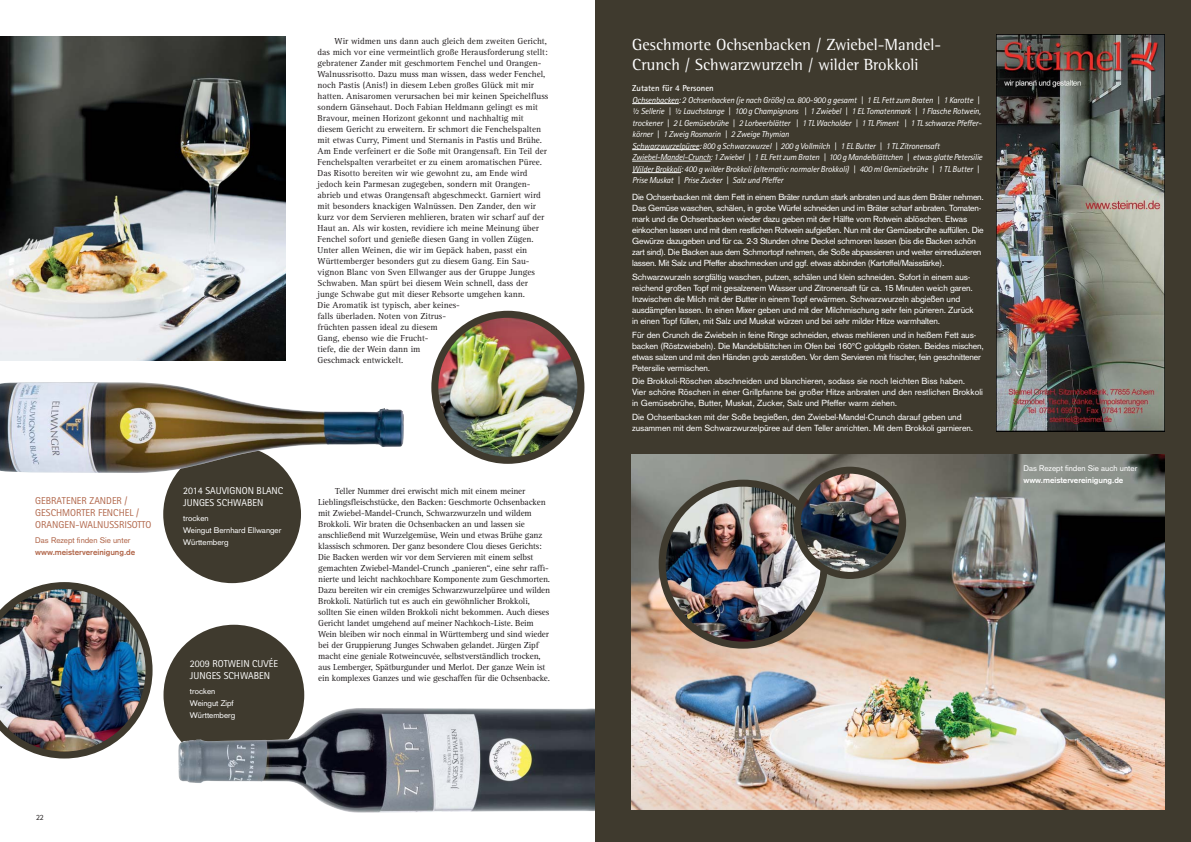
<style>
.page{position:relative;width:1191px;height:842px;background:#fff}
.page>*{position:absolute;margin:0;border:0;box-sizing:border-box;transform-origin:0 0}
.t1{font:16.5px/20px "Rotis Semi Serif";color:#fff}
.t2{font:10px/12px "Rotis Sans Serif";color:#fff}
.t3{font:10px/12px "Rotis Sans Serif";color:#b1664a}
.t4{font:9px/11px "Rotis Serif";color:#231f20}
.t5{font:8.7px/11px "Akzidenz Grotesk";letter-spacing:-.015em;color:#fff}
.t6{font:italic 8.7px/11.5px "Rotis Sans Serif";letter-spacing:-.02em;color:#fff}
.t7{font:700 8.7px "Rotis Sans Serif";color:#fff}
.t8{font:8px/12px "Akzidenz Grotesk";color:#fff}
.t9{font:700 8px "Akzidenz Grotesk";color:#b1664a}
.t10{font:700 8px "Akzidenz Grotesk";color:#fff}
.t11{font:8px "Akzidenz Grotesk";color:#b1664a}
.t12{font:8px "Rotis Sans Serif";color:#231f20}
</style>
<div class="page">
<div style="left:163px;top:625px;width:141px;height:140px;background:#3f3a2e;border-radius:50%"></div>
<img style="left:178px;top:708px;width:417px;height:105px">
<div style="left:595px;top:0;width:596px;height:842px;background:#3f3a2e"></div>
<img style="left:996px;top:34px;width:168px;height:397px">
<div style="left:163px;top:445px;width:138px;height:138px;background:#3f3a2e;border-radius:50%"></div>
<img style="left:0;top:36px;width:285px;height:325px">
<img style="left:0;top:382px;width:404px;height:91px">
<img style="left:631px;top:455px;width:533px;height:355px">
<img style="left:435px;top:314px;width:146px;height:146px;border-radius:50%">
<div style="left:431px;top:311px;width:153px;height:153px;border:7px solid #3f3a2e;border-radius:50%"></div>
<hr style="left:632px;top:103px;width:47px;height:1px;background:#fff">
<hr style="left:632px;top:149px;width:67px;height:1px;background:#fff">
<hr style="left:632px;top:161px;width:78px;height:1px;background:#fff">
<hr style="left:632px;top:172px;width:49px;height:1px;background:#fff">
<img style="left:0;top:582px;width:153px;height:176px">
<img style="left:662px;top:483px;width:162px;height:162px;border-radius:50%">
<div style="left:658px;top:480px;width:169px;height:169px;border:7px solid #3f3a2e;border-radius:50%"></div>
<img style="left:797px;top:470px;width:105px;height:105px;border-radius:50%">
<div style="left:794px;top:467px;width:112px;height:112px;border:7px solid #3f3a2e;border-radius:50%"></div>
<p class="t4" style="left:317px;top:36px;width:232px;text-indent:17px">Wir widmen uns dann auch gleich dem zweiten Gericht, das mich vor eine vermeintlich große Herausforderung stellt: gebratener Zander mit geschmortem Fenchel und Orangen-Walnussrisotto. Dazu muss man wissen, dass weder Fenchel, noch Pastis (Anis!) in diesem Leben großes Glück mit mir hatten. Anisaromen verursachen bei mir keinen Speichelfluss sondern Gänsehaut. Doch Fabian Heldmann gelingt es mit Bravour, meinen Horizont gekonnt und nachhaltig mit diesem Gericht zu erweitern. Er schmort die Fenchelspalten mit etwas Curry, Piment und Sternanis in Pastis und Brühe.<br>Am Ende verfeinert er die Soße mit Orangensaft. Ein Teil der Fenchelspalten verarbeitet er zu einem aromatischen Püree.<br>Das Risotto bereiten wir wie gewohnt zu, am Ende wird jedoch kein Parmesan zugegeben, sondern mit Orangen&shy;abrieb und etwas Orangensaft abgeschmeckt. Garniert wird mit besonders knackigen Walnüssen. Den Zander, den wir kurz vor dem Servieren mehlieren, braten wir scharf auf der Haut an. Als wir kosten, revidiere ich meine Meinung über Fenchel sofort und genieße diesen Gang in vollen Zügen.<br>Unter allen Weinen, die wir im Gepäck haben, passt ein Württemberger besonders gut zu diesem Gang. Ein Sau&shy;vignon Blanc von Sven Ellwanger aus der Gruppe Junges Schwaben. Man spürt bei diesem Wein schnell, dass der junge Schwabe gut mit dieser Rebsorte umgehen kann.<br>Die Aromatik ist typisch, aber keines-<br>falls überladen. Noten von Zitrus-<br>früchten passen ideal zu diesem<br>Gang, ebenso wie die Frucht-<br>tiefe, die der Wein dann im<br>Geschmack entwickelt.</p>
<p class="t3" style="left:35px;top:496px;width:118px">GEBRATENER ZANDER /<br>GESCHMORTER FENCHEL /<br>ORANGEN-WALNUSSRISOTTO</p>
<p class="t11" style="left:35px;top:538px;width:97px">Das Rezept finden Sie unter</p>
<p class="t9" style="left:35px;top:550px;width:101px">www.meistervereinigung.de</p>
<p class="t2" style="left:183px;top:485px;width:102px">2014 SAUVIGNON BLANC<br>JUNGES SCHWABEN</p>
<p class="t8" style="left:183px;top:513px;width:100px">trocken<br>Weingut Bernhard Ellwanger<br>Württemberg</p>
<p class="t2" style="left:190px;top:658px;width:89px">2009 ROTWEIN CUVÉE<br>JUNGES SCHWABEN</p>
<p class="t8" style="left:190px;top:686px;width:47px">trocken<br>Weingut Zipf<br>Württemberg</p>
<p class="t4" style="left:318px;top:486px;width:233px;text-indent:17px">Teller Nummer drei erwischt mich mit einem meiner Lieblingsfleischstücke, den Backen: Geschmorte Ochsenbacken mit Zwiebel-Mandel-Crunch, Schwarzwurzeln und wildem Brokkoli. Wir braten die Ochsenbacken an und lassen sie anschließend mit Wurzelgemüse, Wein und etwas Brühe ganz klassisch schmoren. Der ganz besondere Clou dieses Gerichts:<br>Die Backen werden wir vor dem Servieren mit einem selbst gemachten Zwiebel-Mandel-Crunch „panieren“, eine sehr raffi&shy;nierte und leicht nachkochbare Komponente zum Geschmorten.<br>Dazu bereiten wir ein cremiges Schwarzwurzelpüree und wilden Brokkoli. Natürlich tut es auch ein gewöhnlicher Brokkoli, sollten Sie einen wilden Brokkoli nicht bekommen. Auch dieses Gericht landet umgehend auf meiner Nachkoch-Liste. Beim Wein bleiben wir noch einmal in Württemberg und sind wieder bei der Gruppierung Junges Schwaben gelandet. Jürgen Zipf macht eine geniale Rotweincuvée, selbstverständlich trocken, aus Lemberger, Spätburgunder und Merlot. Der ganze Wein ist ein komplexes Ganzes und wie geschaffen für die Ochsenbacke.</p>
<p class="t12" style="left:36px;top:814px;width:9px">22</p>
<h1 class="t1" style="left:632px;top:36px;width:310px">Geschmorte Ochsenbacken / Zwiebel-Mandel-<br>Crunch / Schwarzwurzeln / wilder Brokkoli</h1>
<p class="t7" style="left:632px;top:85px;width:83px">Zutaten für 4 Personen</p>
<p class="t6" style="left:632px;top:95px;width:352px">Ochsenbacken: 2 Ochsenbacken (je nach Größe) ca. 800-900 g gesamt | 1 EL Fett zum Braten | 1 Karotte | ½ Sellerie | ½ Lauchstange | 100 g Champignons | 1 Zwiebel | 1 EL Tomatenmark | 1 Flasche Rotwein, trockener | 2 L Gemüsebrühe | 2 Lorbeerblätter | 1 TL Wacholder | 1 TL Piment | 1 TL schwarze Pfeffer&shy;körner | 1 Zweig Rosmarin | 2 Zweige Thymian<br>Schwarzwurzelpüree: 800 g Schwarzwurzel | 200 g Vollmilch | 1 EL Butter | 1 TL Zitronensaft Zwiebel-Mandel-Crunch: 1 Zwiebel | 1 EL Fett zum Braten | 100 g Mandelblättchen | etwas glatte Petersilie Wilder Brokkoli: 400 g wilder Brokkoli (alternativ: normaler Brokkoli) | 400 ml Gemüsebrühe | 1 TL Butter | Prise Muskat | Prise Zucker | Salz und Pfeffer</p>
<p class="t5" style="left:632px;top:192px;width:353px">Die Ochsenbacken mit dem Fett in einem Bräter rundum stark anbraten und aus dem Bräter nehmen.<br>Das Gemüse waschen, schälen, in grobe Würfel schneiden und im Bräter scharf anbraten. Tomaten&shy;mark und die Ochsenbacken wieder dazu geben mit der Hälfte vom Rotwein ablöschen. Etwas einkochen lassen und mit dem restlichen Rotwein aufgießen. Nun mit der Gemüsebrühe auffüllen. Die Gewürze dazugeben und für ca. 2-3 Stunden ohne Deckel schmoren lassen (bis die Backen schön zart sind). Die Backen aus dem Schmortopf nehmen, die Soße abpassieren und weiter einreduzieren lassen. Mit Salz und Pfeffer abschmecken und ggf. etwas abbinden (Kartoffel/Maisstärke).</p>
<p class="t5" style="left:632px;top:272px;width:343px">Schwarzwurzeln sorgfältig waschen, putzen, schälen und klein schneiden. Sofort in einem aus&shy;reichend großen Topf mit gesalzenem Wasser und Zitronensaft für ca. 15 Minuten weich garen.<br>Inzwischen die Milch mit der Butter in einem Topf erwärmen. Schwarzwurzeln abgießen und ausdämpfen lassen. In einen Mixer geben und mit der Milchmischung sehr fein pürieren. Zurück in einen Topf füllen, mit Salz und Muskat würzen und bei sehr milder Hitze warmhalten.</p>
<p class="t5" style="left:632px;top:330px;width:353px">Für den Crunch die Zwiebeln in feine Ringe schneiden, etwas mehlieren und in heißem Fett aus&shy;backen (Röstzwiebeln). Die Mandelblättchen im Ofen bei 160°C goldgelb rösten. Beides mischen, etwas salzen und mit den Händen grob zerstoßen. Vor dem Servieren mit frischer, fein geschnittener Petersilie vermischen.</p>
<p class="t5" style="left:632px;top:377px;width:352px">Die Brokkoli-Röschen abschneiden und blanchieren, sodass sie noch leichten Biss haben.<br>Vier schöne Röschen in einer Grillpfanne bei großer Hitze anbraten und den restlichen Brokkoli in Gemüsebrühe, Butter, Muskat, Zucker, Salz und Pfeffer warm ziehen.</p>
<p class="t5" style="left:632px;top:413px;width:342px">Die Ochsenbacken mit der Soße begießen, den Zwiebel-Mandel-Crunch darauf geben und zusammen mit dem Schwarzwurzelpüree auf dem Teller anrichten. Mit dem Brokkoli garnieren.</p>
<p class="t8" style="left:1023px;top:463px;width:115px">Das Rezept finden Sie auch unter</p>
<p class="t10" style="left:1023px;top:477px;width:101px">www.meistervereinigung.de</p>
</div>
